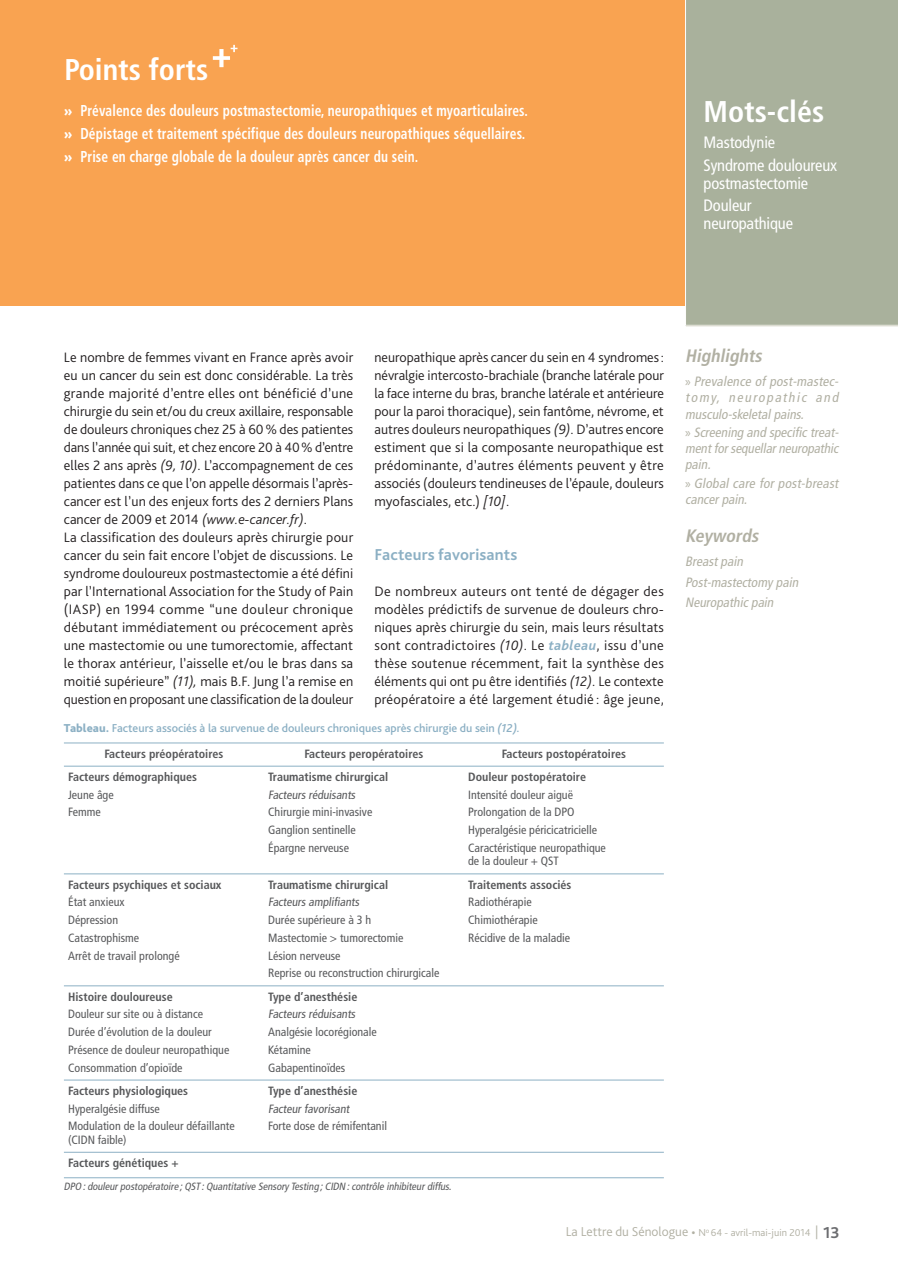
<style>
.page{position:relative;width:898px;height:1268px;background:#fff}
.page>*{position:absolute;margin:0;border:0;box-sizing:border-box;transform-origin:0 0}
.t1{font:700 condensed 30px "Frutiger LT Std";color:#fff}
.t2{font:italic 700 condensed 18px "Frutiger LT Std";color:#b1b0a3}
.t3{font:condensed 16.5px/22.2px "Frutiger LT Std";letter-spacing:-.01em;color:#fff}
.t4{font:700 16.5px "Bliss Pro";letter-spacing:.01em;color:#8cb0c4}
.t5{font:700 condensed 15.75px/23px "Frutiger LT Std";letter-spacing:.01em;color:#fff;scale:.85 1}
.t6{font:300 14.25px/18px "Bliss Pro";letter-spacing:.005em;color:#231f20;text-align:justify}
.t7{font:italic condensed 13.5px/16.2px "Frutiger LT Std";color:#b1b0a3;text-align:justify}
.t8{font:condensed 12px/17.7px "Frutiger LT Std";color:#57585a}
.t9{font:700 condensed 12px "Frutiger LT Std";color:#57585a}
.t10{font:500 12px "Bliss Pro";color:#8cb0c4}
.t11{font:italic condensed 10.5px "Frutiger LT Std";color:#57585a}
.t12{font:300 10.5px "Bliss Pro";color:#b1b0a3}
.s1{font-family:"Bliss Pro";font-weight:800;font-stretch:normal}
.s2{font-style:italic}
.s3{font-weight:700;font-style:italic;color:#8cb0c4}
.s4{font-weight:800}
.s5{font-family:"Myriad Pro";font-style:normal;font-stretch:normal}
.s6{font-size:13.5px}
.s7{font-weight:700;font-size:16.5px;color:#6c6d70}
</style>
<div class="page">
<div style="left:0;top:0;width:897px;height:305px;background:#f9a351"></div>
<div style="left:685px;top:0;width:212px;height:325px;background:#a9b19c"></div>
<hr style="left:685px;top:325px;width:212px;height:1px;background:#dcdcd1">
<svg style="left:213px;top:45px;width:24px;height:22px"></svg>
<hr style="left:64px;top:742px;width:599px;height:1px;background:#8cb0c4">
<hr style="left:64px;top:766px;width:599px;height:1px;background:#8cb0c4">
<hr style="left:64px;top:873px;width:599px;height:1px;background:#8cb0c4">
<hr style="left:64px;top:985px;width:599px;height:1px;background:#8cb0c4">
<hr style="left:64px;top:1079px;width:599px;height:1px;background:#8cb0c4">
<hr style="left:64px;top:1152px;width:599px;height:1px;background:#8cb0c4">
<hr style="left:64px;top:1177px;width:599px;height:1px;background:#8cb0c4">
<h1 class="t1" style="left:64px;top:57px;width:145px">Points forts</h1>
<p class="t5" style="left:64px;top:101px;width:547px"><span class="s1">»</span> Prévalence des douleurs postmastectomie, neuropathiques et myoarticulaires. <span class="s1">»</span> Dépistage et traitement spécifique des douleurs neuropathiques séquellaires. <span class="s1">»</span> Prise en charge globale de la douleur après cancer du sein.</p>
<h1 class="t1" style="left:703px;top:99px;width:122px">Mots-clés</h1>
<p class="t3" style="left:703px;top:133px;width:135px">Mastodynie<br>Syndrome douloureux</p>
<p class="t3" style="left:703px;top:173px;width:106px">postmastectomie<br>Douleur</p>
<p class="t3" style="left:703px;top:213px;width:91px">neuropathique</p>
<p class="t6" style="left:64px;top:349px;width:291px;text-align:left">Le nombre de femmes vivant en France après avoir eu un cancer du sein est donc considérable. La très grande majorité d’entre elles ont bénéficié d’une chirurgie du sein et/ou du creux axillaire, responsable de douleurs chroniques chez 25 à 60 % des patientes dans l’année qui suit, et chez encore 20 à 40 % d’entre elles 2 ans après <span class="s2">(9, 10)</span>. L’accompagnement de ces patientes dans ce que l’on appelle désormais l’après&shy;cancer est l’un des enjeux forts des 2 derniers Plans cancer de 2009 et 2014 <span class="s2">(www.e-cancer.fr)</span>.<br>La classification des douleurs après chirurgie pour cancer du sein fait encore l’objet de discussions. Le syndrome douloureux postmastectomie a été défini par l’International Association for the Study of Pain (IASP) en 1994 comme “une douleur chronique débutant immédiatement ou précocement après une mastectomie ou une tumorectomie, affectant le thorax antérieur, l’aisselle et/ou le bras dans sa moitié supérieure” <span class="s2">(11),</span> mais B.F. Jung l’a remise en question en proposant une classification de la douleur</p>
<p class="t6" style="left:374px;top:349px;width:291px">neuropathique après cancer du sein en 4 syndromes : névralgie intercosto-brachiale (branche latérale pour la face interne du bras, branche latérale et antérieure pour la paroi thoracique), sein fantôme, névrome, et autres douleurs neuropathiques <span class="s2">(9)</span>. D’autres encore estiment que si la composante neuropathique est prédominante, d’autres éléments peuvent y être associés (douleurs tendineuses de l’épaule, douleurs myofasciales, etc.) <span class="s2">[10]</span>.</p>
<p class="t4" style="left:374px;top:548px;width:144px">Facteurs favorisants</p>
<p class="t6" style="left:374px;top:583px;width:291px">De nombreux auteurs ont tenté de dégager des modèles prédictifs de survenue de douleurs chro&shy;niques après chirurgie du sein, mais leurs résultats sont contradictoires <span class="s2">(10)</span>. Le <span class="s3">tableau</span>, issu d’une thèse soutenue récemment, fait la synthèse des éléments qui ont pu être identifiés <span class="s2">(12)</span>. Le contexte préopératoire a été largement étudié : âge jeune,</p>
<p class="t10" style="left:64px;top:723px;width:457px"><span class="s4">Tableau.</span> Facteurs associés à la survenue de douleurs chroniques après chirurgie du sein <span class="s2">(12).</span></p>
<p class="t9" style="left:104px;top:749px;width:120px">Facteurs préopératoires</p>
<p class="t9" style="left:304px;top:749px;width:120px">Facteurs peropératoires</p>
<p class="t9" style="left:501px;top:749px;width:126px">Facteurs postopératoires</p>
<p class="t9" style="left:68px;top:772px;width:130px">Facteurs démographiques</p>
<p class="t8" style="left:68px;top:786px;width:47px">Jeune âge<br>Femme</p>
<p class="t9" style="left:268px;top:772px;width:121px">Traumatisme chirurgical</p>
<p class="t8" style="left:268px;top:786px;width:106px">Facteurs réduisants<br>Chirurgie mini-invasive<br>Ganglion sentinelle<br>Épargne nerveuse</p>
<p class="t9" style="left:468px;top:772px;width:119px">Douleur postopératoire</p>
<p class="t8" style="left:468px;top:786px;width:139px">Intensité douleur aiguë<br>Prolongation de la DPO<br>Hyperalgésie péricicatricielle<br>Caractéristique neuropathique</p>
<p class="t8" style="left:468px;top:853px;width:92px">de la douleur + QST</p>
<p class="t9" style="left:68px;top:879px;width:155px">Facteurs psychiques et sociaux</p>
<p class="t8" style="left:68px;top:894px;width:113px">État anxieux<br>Dépression<br>Catastrophisme<br>Arrêt de travail prolongé</p>
<p class="t9" style="left:68px;top:991px;width:106px">Histoire douloureuse</p>
<p class="t8" style="left:68px;top:1006px;width:163px">Douleur sur site ou à distance<br>Durée d’évolution de la douleur<br>Présence de douleur neuropathique<br>Consommation d’opioïde</p>
<p class="t9" style="left:68px;top:1086px;width:121px">Facteurs physiologiques</p>
<p class="t8" style="left:68px;top:1100px;width:168px">Hyperalgésie diffuse<br>Modulation de la douleur défaillante</p>
<p class="t8" style="left:68px;top:1131px;width:60px">(CIDN faible)</p>
<p class="t9" style="left:268px;top:879px;width:121px">Traumatisme chirurgical</p>
<p class="t8" style="left:268px;top:894px;width:173px">Facteurs amplifiants<br>Durée supérieure à 3 h<br>Mastectomie &gt; tumorectomie<br>Lésion nerveuse<br>Reprise ou reconstruction chirurgicale</p>
<p class="t9" style="left:268px;top:991px;width:91px">Type d’anesthésie</p>
<p class="t8" style="left:268px;top:1006px;width:110px">Facteurs réduisants<br>Analgésie locorégionale<br>Kétamine<br>Gabapentinoïdes</p>
<p class="t9" style="left:268px;top:1086px;width:91px">Type d’anesthésie</p>
<p class="t8" style="left:268px;top:1100px;width:120px">Facteur favorisant<br>Forte dose de rémifentanil</p>
<p class="t9" style="left:68px;top:1158px;width:112px">Facteurs génétiques +</p>
<p class="t11" style="left:64px;top:1182px;width:390px">DPO :douleur postopératoire ;QST :Quantitative Sensory Testing ;CIDN :contrôle inhibiteur diffus.</p>
<p class="t9" style="left:468px;top:879px;width:105px">Traitements associés</p>
<p class="t8" style="left:468px;top:894px;width:103px">Radiothérapie<br>Chimiothérapie<br>Récidive de la maladie</p>
<p class="t2" style="left:685px;top:348px;width:81px">Highlights</p>
<p class="t7" style="left:685px;top:374px;width:157px"><span class="s5">»</span> Prevalence of post-mastec&shy;tomy, neuropathic and musculo-skeletal pains.</p>
<p class="t7" style="left:685px;top:425px;width:157px"><span class="s5">»</span> Screening and specific treat&shy;mentforsequellarneuropathic pain.</p>
<p class="t7" style="left:685px;top:476px;width:157px"><span class="s5">»</span> Global care for post-breast cancer pain.</p>
<p class="t2" style="left:685px;top:528px;width:78px">Keywords</p>
<p class="t7" style="left:685px;top:552px;width:117px;line-height:20.4px;text-align:left">Breast pain<br>Post-mastectomy pain<br>Neuropathic pain</p>
<p class="t12" style="left:565px;top:1228px;width:275px"><span class="s6">La Lettre du Sénologue •</span> N<sup>o</sup> 64 - avril-mai-juin 2014 <span class="s6">|</span> <span class="s7">13</span></p>
</div>
